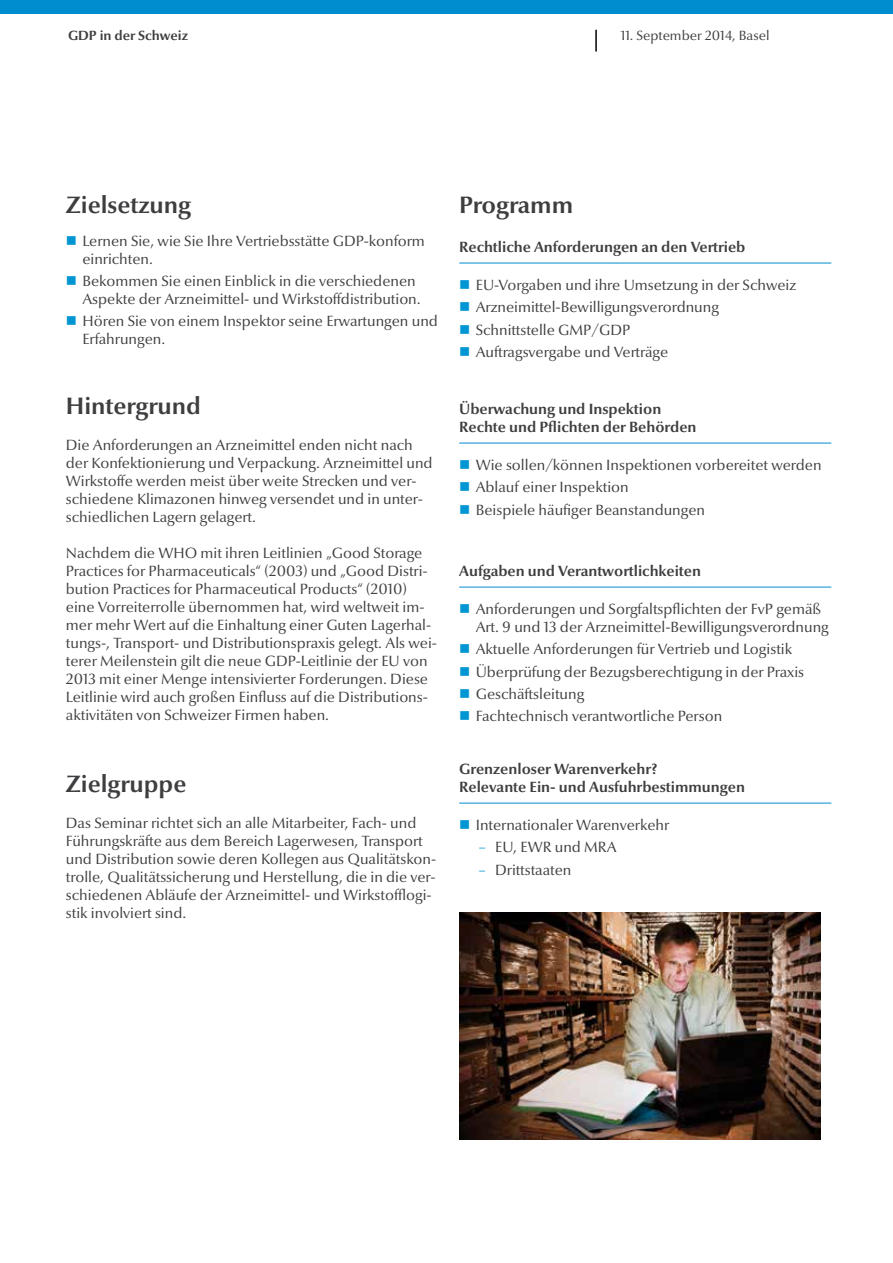
<style>
.page{position:relative;width:893px;height:1263px;background:#fff}
.page>*{position:absolute;margin:0;border:0;box-sizing:border-box;transform-origin:0 0}
.t1{font:700 24px "Optima Nova LT";color:#3e3d40}
.t2{font:15px/18px "Optima Nova LT";color:#3e3d40}
.t3{font:700 15px/18px "Optima Nova LT";color:#3e3d40}
.t4{font:13.5px "Optima Nova LT";color:#3e3d40}
.t5{font:700 13.5px "Optima Nova LT";color:#3e3d40}
.s1{color:#0096d4}
</style>
<div class="page">
<div style="left:0;top:0;width:893px;height:13px;background:#008dd0"></div>
<hr style="left:595px;top:30px;width:2px;height:22px;background:#000">
<hr style="left:459px;top:263px;width:372px;height:1px;background:#008dd0">
<hr style="left:459px;top:443px;width:372px;height:1px;background:#008dd0">
<hr style="left:459px;top:587px;width:372px;height:1px;background:#008dd0">
<hr style="left:459px;top:803px;width:372px;height:1px;background:#008dd0">
<img style="left:459px;top:912px;width:362px;height:228px">
<p class="t5" style="left:68px;top:27px;width:122px">GDP in der Schweiz</p>
<p class="t4" style="left:621px;top:27px;width:150px">11. September 2014, Basel</p>
<h1 class="t1" style="left:66px;top:191px;width:127px">Zielsetzung</h1>
<p class="t2" style="left:82px;top:232px;width:344px">Lernen Sie, wie Sie Ihre Vertriebsstätte GDP-konform einrichten.</p>
<p class="t2" style="left:82px;top:272px;width:340px">Bekommen Sie einen Einblick in die verschiedenen<br>Aspekte der Arzneimittel- und Wirkstoffdistribution.</p>
<p class="t2" style="left:82px;top:313px;width:357px">Hören Sie von einem Inspektor seine Erwartungen und<br>Erfahrungen.</p>
<h1 class="t1" style="left:66px;top:392px;width:136px">Hintergrund</h1>
<p class="t2" style="left:66px;top:436px;width:368px">Die Anforderungen an Arzneimittel enden nicht nach der Konfektionierung und Verpackung. Arzneimittel und Wirkstoffe werden meist über weite Strecken und ver&shy;schiedene Klimazonen hinweg versendet und in unter&shy;schiedlichen Lagern gelagert.</p>
<p class="t2" style="left:66px;top:544px;width:373px">Nachdem die WHO mit ihren Leitlinien „Good Storage Practices for Pharmaceuticals“ (2003) und „Good Distri&shy;bution Practices for Pharmaceutical Products“ (2010) eine Vorreiterrolle übernommen hat, wird weltweit im&shy;mer mehr Wert auf die Einhaltung einer Guten Lagerhal&shy;tungs-, Transport- und Distributionspraxis gelegt. Als wei&shy;terer Meilenstein gilt die neue GDP-Leitlinie der EU von 2013 mit einer Menge intensivierter Forderungen. Diese Leitlinie wird auch großen Einfluss auf die Distributions&shy;aktivitäten von Schweizer Firmen haben.</p>
<h1 class="t1" style="left:66px;top:770px;width:122px">Zielgruppe</h1>
<p class="t2" style="left:66px;top:814px;width:372px">Das Seminar richtet sich an alle Mitarbeiter, Fach- und Führungskräfte aus dem Bereich Lagerwesen, Transport und Distribution sowie deren Kollegen aus Qualitätskon&shy;trolle, Qualitätssicherung und Herstellung, die in die ver&shy;schiedenen Abläufe der Arzneimittel- und Wirkstofflogi&shy;stik involviert sind.</p>
<h1 class="t1" style="left:459px;top:191px;width:115px">Programm</h1>
<p class="t3" style="left:459px;top:238px;width:288px">Rechtliche Anforderungen an den Vertrieb</p>
<p class="t2" style="left:476px;top:274px;width:322px;line-height:22.2px">EU-Vorgaben und ihre Umsetzung in der Schweiz Arzneimittel-Bewilligungsverordnung Schnittstelle GMP/GDP<br>Auftragsvergabe und Verträge</p>
<p class="t3" style="left:459px;top:400px;width:239px">Überwachung und Inspektion<br>Rechte und Pflichten der Behörden</p>
<p class="t2" style="left:476px;top:454px;width:347px;line-height:22.2px">Wie sollen/können Inspektionen vorbereitet werden<br>Ablauf einer Inspektion<br>Beispiele häufiger Beanstandungen</p>
<p class="t3" style="left:459px;top:562px;width:243px">Aufgaben und Verantwortlichkeiten</p>
<p class="t2" style="left:476px;top:600px;width:355px">Anforderungen und Sorgfaltspflichten der FvP gemäß<br>Art. 9 und 13 der Arzneimittel-Bewilligungsverordnung</p>
<p class="t2" style="left:476px;top:638px;width:330px;line-height:22.2px">Aktuelle Anforderungen für Vertrieb und Logistik Überprüfung der Bezugsberechtigung in der Praxis Geschäftsleitung<br>Fachtechnisch verantwortliche Person</p>
<p class="t3" style="left:459px;top:760px;width:287px">Grenzenloser Warenverkehr?<br>Relevante Ein- und Ausfuhrbestimmungen</p>
<p class="t2" style="left:476px;top:816px;width:195px">Internationaler Warenverkehr</p>
<p class="t2" style="left:479px;top:839px;width:139px"><span class="s1">–</span> EU, EWR und MRA</p>
<p class="t2" style="left:479px;top:861px;width:94px"><span class="s1">–</span> Drittstaaten</p>
</div>
